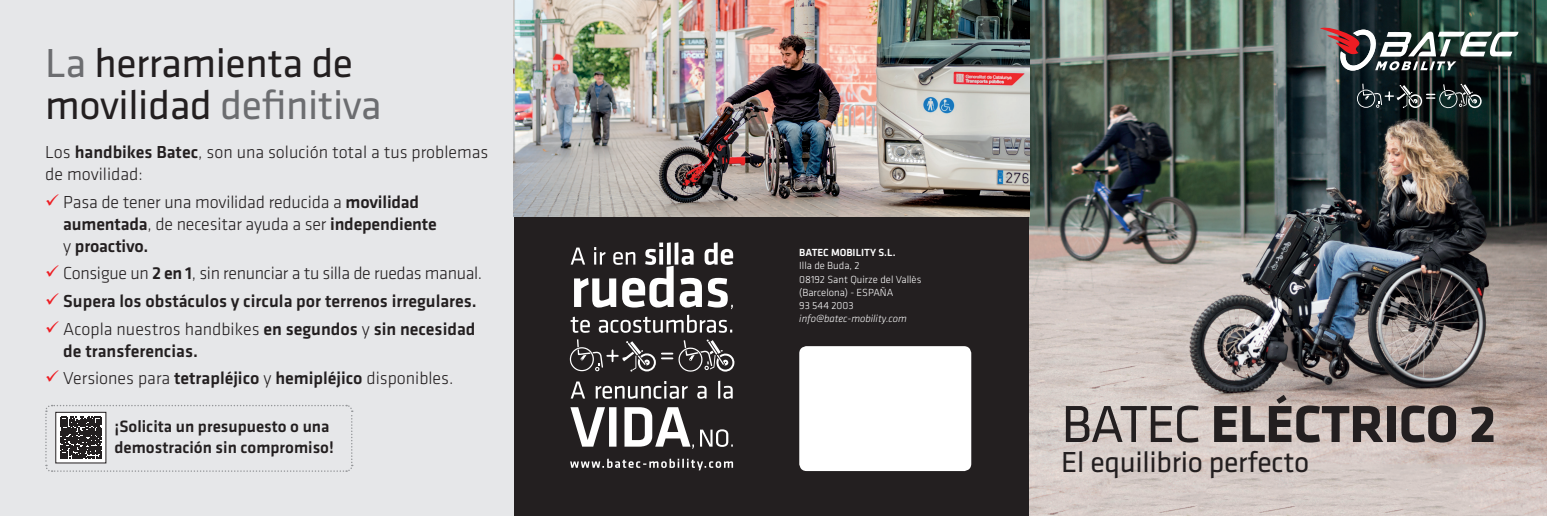
<style>
.page{position:relative;width:1548px;height:516px;background:#fff}
.page>*{position:absolute;margin:0;border:0;box-sizing:border-box;transform-origin:0 0}
.t1{font:700 54px "Klavika";letter-spacing:-.01em;color:#231f20}
.t2{font:42px/42px "Klavika";letter-spacing:-.01em;color:#231f20}
.t3{font:30px "Klavika";letter-spacing:-.01em;color:#231f20}
.t4{font:300 18px/22px "Klavika";letter-spacing:-.01em;color:#231f20}
.t5{font:500 18px/22px "Klavika";color:#231f20}
.t6{font:500 17px/20.4px "Klavika";color:#231f20}
.t7{font:300 10.7px "Klavika";color:#fff}
.t8{font:italic 300 10.7px "Klavika";color:#fff}
.t9{font:500 10.7px "Klavika";color:#fff}
.s1{color:#6c6d70}
.s2{font-weight:500}
.s3{color:#ee1d23}
.s4{font-weight:300}
.s5{font-weight:400}
</style>
<div class="page">
<img style="left:1029px;top:0;width:517px;height:516px">
<div style="left:512px;top:0;width:517px;height:516px;background:#231f20"></div>
<div style="left:0;top:0;width:513px;height:516px;background:#e6e7e9"></div>
<div style="left:799px;top:346px;width:172px;height:125px;background:#fff;border-radius:7px"></div>
<img style="left:513px;top:0;width:516px;height:217px">
<svg style="left:1320px;top:26px;width:198px;height:45px"></svg>
<svg style="left:1357px;top:84px;width:125px;height:24px;background:#374142"></svg>
<svg style="left:570px;top:407px;width:163px;height:42px"></svg>
<svg style="left:571px;top:381px;width:162px;height:18px"></svg>
<svg style="left:570px;top:315px;width:162px;height:18px"></svg>
<svg style="left:571px;top:242px;width:162px;height:67px"></svg>
<svg style="left:570px;top:459px;width:163px;height:11px"></svg>
<svg style="left:678px;top:339px;width:57px;height:33px"></svg>
<svg style="left:570px;top:339px;width:86px;height:33px"></svg>
<svg style="left:662px;top:353px;width:10px;height:6px"></svg>
<svg style="left:45px;top:404px;width:308px;height:68px"></svg>
<p class="t2" style="left:45px;top:41px;width:338px"><span class="s1">La</span> herramienta de movilidad <span class="s1">definitiva</span></p>
<p class="t4" style="left:45px;top:141px;width:445px">Los <span class="s2">handbikes Batec</span>, son una solución total a tus problemas de movilidad:</p>
<p class="t4" style="left:63px;top:190px;width:375px;text-indent:-18px"><span class="s3">✓</span> Pasa de tener una movilidad reducida a <span class="s2">movilidad aumentada</span>, de necesitar ayuda a ser <span class="s2">independiente </span>y <span class="s2">proactivo.</span></p>
<p class="t4" style="left:45px;top:262px;width:438px"><span class="s3">✓</span> Consigue un <span class="s2">2 en 1</span>, sin renunciar a tu silla de ruedas manual.</p>
<p class="t5" style="left:45px;top:289px;width:433px"><span class="s3">✓</span> Supera los obstáculos y circula por terrenos irregulares.</p>
<p class="t5" style="left:63px;top:317px;width:414px;text-indent:-18px"><span class="s3">✓</span> <span class="s4">Acopla nuestros handbikes</span> en segundos <span class="s4">y</span> sin necesidad de transferencias.</p>
<p class="t4" style="left:45px;top:367px;width:410px"><span class="s3">✓</span> Versiones para <span class="s2">tetrapléjico</span> y <span class="s2">hemipléjico</span> disponibles.</p>
<p class="t6" style="left:115px;top:416px;width:221px">¡Solicita un presupuesto o una demostración sin compromiso!</p>
<p class="t9" style="left:799px;top:245px;width:98px">BATEC MOBILITY S.L.</p>
<p class="t7" style="left:799px;top:259px;width:62px">Illa de Buda, 2</p>
<p class="t7" style="left:799px;top:273px;width:124px">08192 Sant Quirze del Vallès</p>
<p class="t7" style="left:799px;top:286px;width:96px">(Barcelona) - ESPAÑA</p>
<p class="t7" style="left:799px;top:299px;width:56px">93 544 2003</p>
<p class="t8" style="left:799px;top:312px;width:109px">info@batec-mobility.com</p>
<p class="t1" style="left:1061px;top:385px;width:436px"><span class="s5">BATEC</span> ELÉCTRICO 2</p>
<p class="t3" style="left:1061px;top:442px;width:250px">El equilibrio perfecto</p>
</div>
